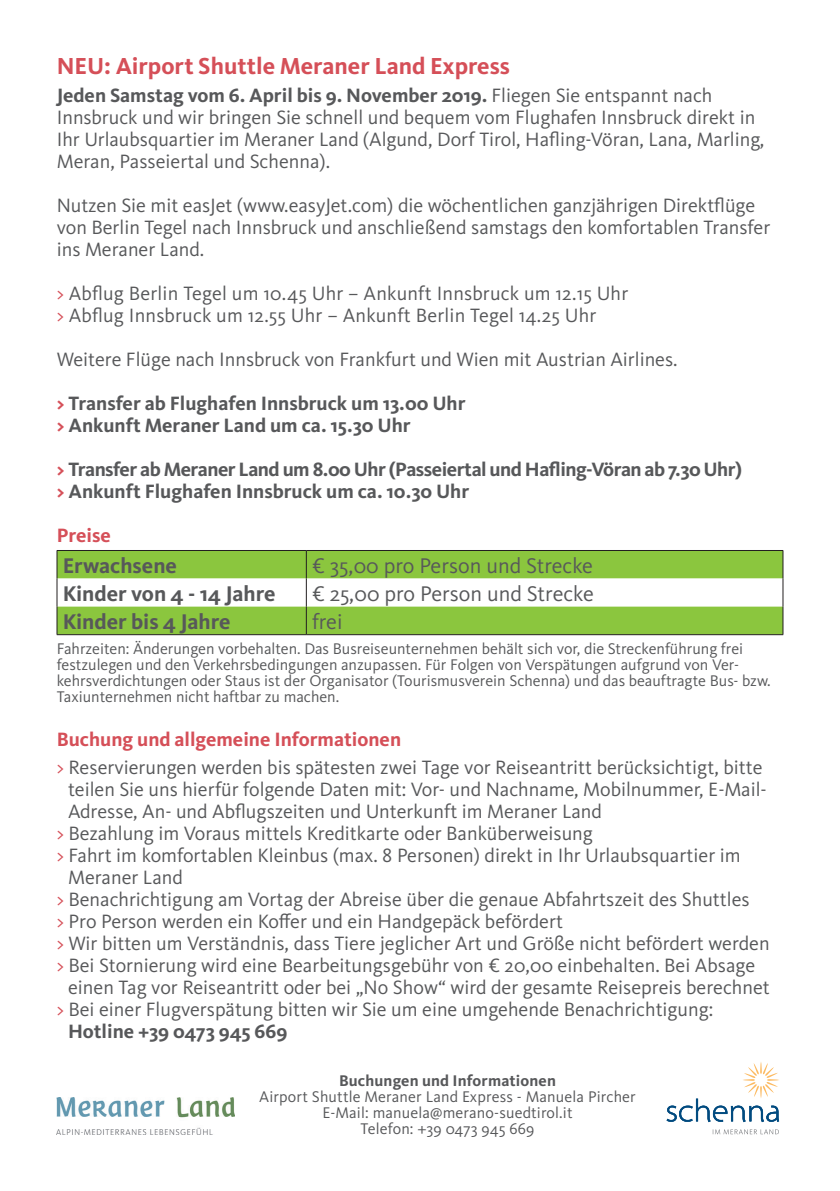
<style>
.page{position:relative;width:840px;height:1191px;background:#fff}
.page>*{position:absolute;margin:0;border:0;box-sizing:border-box;transform-origin:0 0}
.t1{font:700 24px "Kievit OT";color:#d54f58}
.t2{font:22px "Kievit OT";color:#57585a}
.t3{font:700 22px "Kievit OT";color:#57585a}
.t4{font:20px/22px "Kievit OT";color:#57585a}
.t5{font:700 20px "Kievit OT";color:#57585a}
.t6{font:700 20px "Kievit OT";letter-spacing:-.025em;color:#57585a}
.t7{font:700 20px "Kievit OT";color:#d54f58}
.t8{font:16px/16px "Kievit OT";color:#57585a}
.t9{font:700 16px "Kievit OT";letter-spacing:.01em;color:#57585a}
.s1{font-weight:700}
.s2{color:#d54f58}
</style>
<div class="page">
<hr style="left:57px;top:634px;width:249px;height:1px;background:#231f20">
<hr style="left:306px;top:634px;width:476px;height:1px;background:#231f20">
<svg style="left:57px;top:550px;width:726px;height:84px"></svg>
<svg style="left:712px;top:1129px;width:66px;height:5px"></svg>
<svg style="left:666px;top:1062px;width:113px;height:60px"></svg>
<img style="left:57px;top:1098px;width:177px;height:36px">
<p class="t1" style="left:57px;top:52px;width:454px">NEU: Airport Shuttle Meraner Land Express</p>
<p class="t4" style="left:57px;top:85px;width:708px"><span class="s1">Jeden Samstag vom 6. April bis 9. November 2019.</span> Fliegen Sie entspannt nach Innsbruck und wir bringen Sie schnell und bequem vom Flughafen Innsbruck direkt in Ihr Urlaubsquartier im Meraner Land (Algund, Dorf Tirol, Hafling-Vöran, Lana, Marling, Meran, Passeiertal und Schenna).</p>
<p class="t4" style="left:57px;top:195px;width:714px">Nutzen Sie mit easJet (www.easyJet.com) die wöchentlichen ganzjährigen Direktflüge von Berlin Tegel nach Innsbruck und anschließend samstags den komfortablen Transfer ins Meraner Land.</p>
<p class="t4" style="left:57px;top:283px;width:572px"><span class="s2">&gt;</span> Abflug Berlin Tegel um 10.45 Uhr – Ankunft Innsbruck um 12.15 Uhr</p>
<p class="t4" style="left:57px;top:305px;width:541px"><span class="s2">&gt;</span> Abflug Innsbruck um 12.55 Uhr – Ankunft Berlin Tegel 14.25 Uhr</p>
<p class="t4" style="left:57px;top:349px;width:622px">Weitere Flüge nach Innsbruck von Frankfurt und Wien mit Austrian Airlines.</p>
<p class="t5" style="left:57px;top:392px;width:410px"><span class="s2">&gt;</span> Transfer ab Flughafen Innsbruck um 13.00 Uhr</p>
<p class="t5" style="left:57px;top:414px;width:355px"><span class="s2">&gt;</span> Ankunft Meraner Land um ca. 15.30 Uhr</p>
<p class="t6" style="left:57px;top:458px;width:686px"><span class="s2">&gt;</span> Transfer ab Meraner Land um 8.00 Uhr (Passeiertal und Hafling-Vöran ab 7.30 Uhr)</p>
<p class="t5" style="left:57px;top:480px;width:414px"><span class="s2">&gt;</span> Ankunft Flughafen Innsbruck um ca. 10.30 Uhr</p>
<p class="t7" style="left:57px;top:524px;width:56px">Preise</p>
<p class="t3" style="left:63px;top:552px;width:116px">Erwachsene</p>
<p class="t2" style="left:312px;top:553px;width:282px">€ 35,00 pro Person und Strecke</p>
<p class="t3" style="left:63px;top:581px;width:214px">Kinder von 4 - 14 Jahre</p>
<p class="t2" style="left:312px;top:581px;width:283px">€ 25,00 pro Person und Strecke</p>
<p class="t3" style="left:63px;top:609px;width:169px">Kinder bis 4 Jahre</p>
<p class="t2" style="left:312px;top:609px;width:32px">frei</p>
<p class="t8" style="left:57px;top:641px;width:715px">Fahrzeiten: Änderungen vorbehalten. Das Busreiseunternehmen behält sich vor, die Streckenführung frei festzulegen und den Verkehrsbedingungen anzupassen. Für Folgen von Verspätungen aufgrund von Ver&shy;kehrsverdichtungen oder Staus ist der Organisator (Tourismusverein Schenna) und das beauftragte Bus- bzw.<br>Taxiunternehmen nicht haftbar zu machen.</p>
<p class="t7" style="left:57px;top:728px;width:346px">Buchung und allgemeine Informationen</p>
<p class="t4" style="left:57px;top:756px;width:707px"><span class="s2">&gt;</span> Reservierungen werden bis spätesten zwei Tage vor Reiseantritt berücksichtigt, bitte</p>
<p class="t4" style="left:68px;top:778px;width:699px">teilen Sie uns hierfür folgende Daten mit: Vor- und Nachname, Mobilnummer, E-Mail-</p>
<p class="t4" style="left:68px;top:800px;width:535px">Adresse, An- und Abflugszeiten und Unterkunft im Meraner Land</p>
<p class="t4" style="left:57px;top:822px;width:537px"><span class="s2">&gt;</span> Bezahlung im Voraus mittels Kreditkarte oder Banküberweisung</p>
<p class="t4" style="left:57px;top:844px;width:685px"><span class="s2">&gt;</span> Fahrt im komfortablen Kleinbus (max. 8 Personen) direkt in Ihr Urlaubsquartier im</p>
<p class="t4" style="left:68px;top:866px;width:116px">Meraner Land</p>
<p class="t4" style="left:57px;top:888px;width:694px"><span class="s2">&gt;</span> Benachrichtigung am Vortag der Abreise über die genaue Abfahrtszeit des Shuttles</p>
<p class="t4" style="left:57px;top:910px;width:507px"><span class="s2">&gt;</span> Pro Person werden ein Koffer und ein Handgepäck befördert</p>
<p class="t4" style="left:57px;top:932px;width:714px"><span class="s2">&gt;</span> Wir bitten um Verständnis, dass Tiere jeglicher Art und Größe nicht befördert werden</p>
<p class="t4" style="left:57px;top:954px;width:699px"><span class="s2">&gt;</span> Bei Stornierung wird eine Bearbeitungsgebühr von € 20,00 einbehalten. Bei Absage</p>
<p class="t4" style="left:68px;top:976px;width:702px">einen Tag vor Reiseantritt oder bei „No Show“ wird der gesamte Reisepreis berechnet</p>
<p class="t4" style="left:57px;top:998px;width:657px"><span class="s2">&gt;</span> Bei einer Flugverspätung bitten wir Sie um eine umgehende Benachrichtigung:</p>
<p class="t5" style="left:68px;top:1019px;width:221px">Hotline +39 0473 945 669</p>
<p class="t9" style="left:339px;top:1071px;width:218px">Buchungen und Informationen</p>
<p class="t8" style="left:259px;top:1089px;width:378px">Airport Shuttle Meraner Land Express - Manuela Pircher</p>
<p class="t8" style="left:322px;top:1105px;width:252px">E-Mail: manuela@merano-suedtirol.it</p>
<p class="t8" style="left:360px;top:1121px;width:175px">Telefon: +39 0473 945 669</p>
</div>
